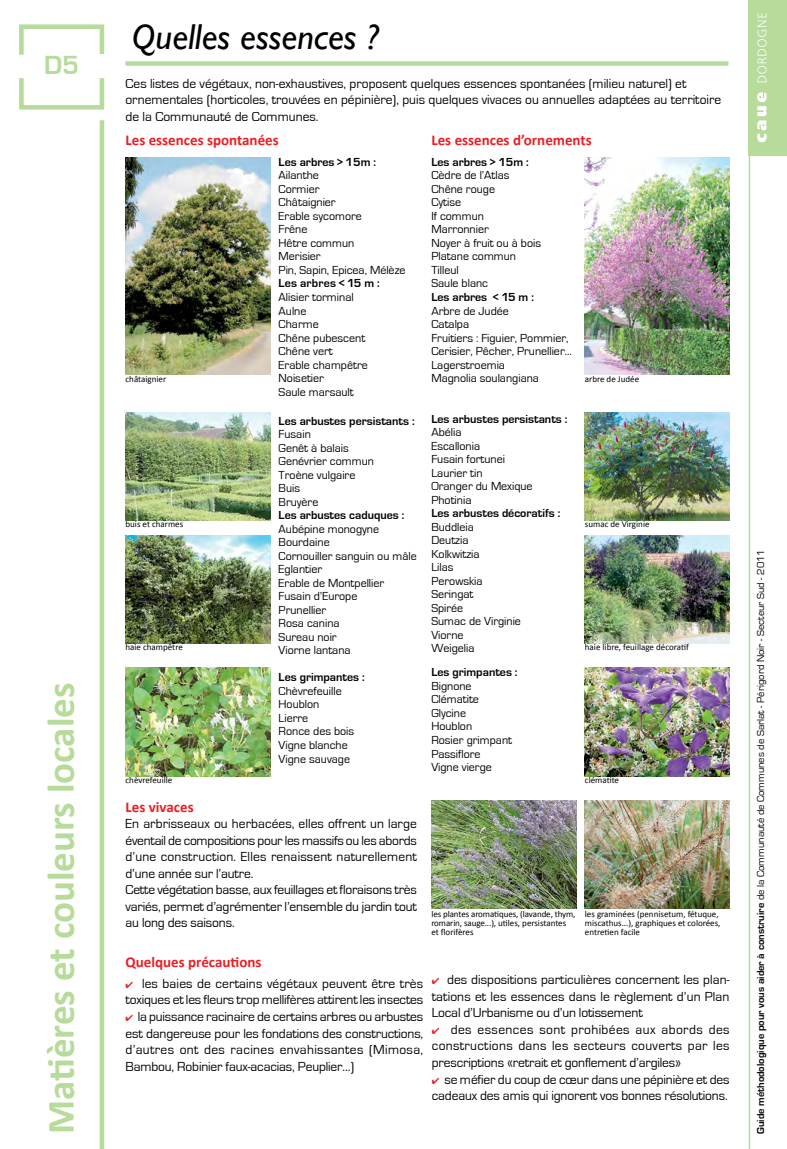
<style>
.page{position:relative;width:787px;height:1149px;background:#fff}
.page>*{position:absolute;margin:0;border:0;box-sizing:border-box;transform-origin:0 0}
.t1{font:700 39px "Calibri";color:#b7db9b}
.t2{font:italic 36px "Gill Sans";color:#000}
.t3{font:700 27px "Eurostile";color:#b7db9b}
.t4{font:700 15px "Calibri";color:#ed1d24}
.t5{font:13.5px/16.5px "Eurostile";letter-spacing:-.01em;color:#000}
.t6{font:12px/13.5px "Eurostile";color:#000}
.t7{font:700 12px "Eurostile";color:#000}
.t8{font:700 12px "Eurostile";letter-spacing:.02em;color:#000}
.t9{font:10.5px "Eurostile";color:#000}
.t10{font:9px/9px "Calibri";color:#000}
.s1{color:#ed1d24}
.s2{font-weight:700}
</style>
<div class="page">
<hr style="left:100px;top:120px;width:4px;height:1028px;background:#b7db9b">
<div style="left:19px;top:76px;width:85px;height:33px;border:4px solid #b7db9b"></div>
<svg style="left:19px;top:24px;width:86px;height:31px"></svg>
<div style="left:125px;top:61px;width:603px;height:5px;background:#b7db9b"></div>
<img style="left:585px;top:412px;width:144px;height:108px">
<img style="left:125px;top:667px;width:145px;height:109px">
<img style="left:585px;top:667px;width:144px;height:109px">
<img style="left:585px;top:535px;width:144px;height:108px">
<img style="left:125px;top:158px;width:145px;height:217px">
<img style="left:585px;top:158px;width:144px;height:217px">
<img style="left:125px;top:535px;width:145px;height:108px">
<img style="left:125px;top:412px;width:145px;height:108px">
<img style="left:585px;top:800px;width:144px;height:108px">
<img style="left:431px;top:800px;width:145px;height:108px">
<hr style="left:748px;top:0;width:2px;height:1148px;background:#b7db9b">
<svg style="left:750px;top:0;width:37px;height:156px;background:#bcdda2"></svg>
<h3 class="t3" style="left:44px;top:51px;width:37px">D5</h3>
<h1 class="t1" style="left:36px;top:1133px;width:453px;rotate:-90deg">Matières et couleurs locales</h1>
<h2 class="t2" style="left:132px;top:17px;width:249px">Quelles essences ?</h2>
<p class="t5" style="left:125px;top:75px;width:597px">Ces listes de végétaux, non-exhaustives, proposent quelques essences spontanées (milieu naturel) et ornementales (horticoles, trouvées en pépinière), puis quelques vivaces ou annuelles adaptées au territoire de la Communauté de Communes.</p>
<p class="t4" style="left:125px;top:131px;width:155px">Les essences spontanées</p>
<p class="t4" style="left:431px;top:131px;width:162px">Les essences d’ornements</p>
<p class="t10" style="left:125px;top:374px;width:42px">châtaignier</p>
<p class="t10" style="left:125px;top:520px;width:59px">buis et charmes</p>
<p class="t10" style="left:125px;top:642px;width:59px">haie champêtre</p>
<p class="t7" style="left:279px;top:155px;width:99px">Les arbres &gt; 15m :</p>
<p class="t6" style="left:279px;top:169px;width:128px">Ailanthe<br>Cormier<br>Châtaignier<br>Erable sycomore<br>Frêne<br>Hêtre commun<br>Merisier<br>Pin, Sapin, Epicea, Mélèze</p>
<p class="t8" style="left:279px;top:277px;width:103px">Les arbres &lt; 15 m :</p>
<p class="t6" style="left:279px;top:290px;width:91px">Alisier torminal<br>Aulne<br>Charme<br>Chêne pubescent<br>Chêne vert<br>Erable champêtre<br>Noisetier<br>Saule marsault</p>
<p class="t7" style="left:279px;top:414px;width:137px">Les arbustes persistants :</p>
<p class="t6" style="left:279px;top:427px;width:97px">Fusain<br>Genêt à balais<br>Genévrier commun<br>Troène vulgaire<br>Buis<br>Bruyère</p>
<p class="t7" style="left:279px;top:508px;width:127px">Les arbustes caduques :</p>
<p class="t6" style="left:279px;top:522px;width:140px">Aubépine monogyne<br>Bourdaine<br>Cornouiller sanguin ou mâle<br>Eglantier<br>Erable de Montpellier<br>Fusain d’Europe<br>Prunellier<br>Rosa canina<br>Sureau noir<br>Viorne lantana</p>
<p class="t7" style="left:279px;top:670px;width:88px">Les grimpantes :</p>
<p class="t6" style="left:279px;top:684px;width:77px">Chèvrefeuille<br>Houblon<br>Lierre<br>Ronce des bois<br>Vigne blanche<br>Vigne sauvage</p>
<p class="t7" style="left:431px;top:155px;width:99px">Les arbres &gt; 15m :</p>
<p class="t6" style="left:431px;top:169px;width:111px">Cèdre de l’Atlas<br>Chêne rouge<br>Cytise<br>If commun<br>Marronnier<br>Noyer à fruit ou à bois<br>Platane commun<br>Tilleul<br>Saule blanc</p>
<p class="t7" style="left:431px;top:290px;width:104px">Les arbres &lt; 15 m :</p>
<p class="t6" style="left:431px;top:304px;width:142px">Arbre de Judée<br>Catalpa<br>Fruitiers : Figuier, Pommier,<br>Cerisier, Pêcher, Prunellier...<br>Lagerstroemia<br>Magnolia soulangiana</p>
<p class="t7" style="left:431px;top:412px;width:137px">Les arbustes persistants :</p>
<p class="t6" style="left:431px;top:425px;width:103px">Abélia<br>Escallonia<br>Fusain fortunei<br>Laurier tin<br>Oranger du Mexique<br>Photinia</p>
<p class="t7" style="left:431px;top:506px;width:130px">Les arbustes décoratifs :</p>
<p class="t6" style="left:431px;top:520px;width:91px">Buddleia<br>Deutzia<br>Kolkwitzia<br>Lilas<br>Perowskia<br>Seringat<br>Spirée<br>Sumac de Virginie<br>Viorne<br>Weigelia</p>
<p class="t7" style="left:431px;top:665px;width:88px">Les grimpantes :</p>
<p class="t6" style="left:431px;top:679px;width:82px">Bignone<br>Clématite<br>Glycine<br>Houblon<br>Rosier grimpant<br>Passiflore<br>Vigne vierge</p>
<p class="t10" style="left:585px;top:374px;width:56px">arbre de Judée</p>
<p class="t10" style="left:585px;top:520px;width:66px">sumac de Virginie</p>
<p class="t10" style="left:585px;top:642px;width:105px">haie libre, feuillage décoratif</p>
<p class="t10" style="left:125px;top:775px;width:48px">chèvrefeuille</p>
<p class="t10" style="left:585px;top:775px;width:36px">clématite</p>
<p class="t4" style="left:125px;top:796px;width:70px">Les vivaces</p>
<p class="t5" style="left:125px;top:815px;width:293px">En arbrisseaux ou herbacées, elles offrent un large éventail de compositions pour les massifs ou les abords d’une construction. Elles renaissent naturellement d’une année sur l’autre.<br>Cette végétation basse, aux feuillages et floraisons très variés, permet d’agrémenter l’ensemble du jardin tout au long des saisons.</p>
<p class="t4" style="left:125px;top:952px;width:137px">Quelques précautions</p>
<p class="t5" style="left:125px;top:975px;width:299px"><span class="s1">✔</span> les baies de certains végétaux peuvent être très toxiques et les fleurs trop mellifères attirent les insectes</p>
<p class="t5" style="left:125px;top:1008px;width:299px;text-align:justify"><span class="s1">✔</span> la puissance racinaire de certains arbres ou arbustes est dangereuse pour les fondations des constructions, d’autres ont des racines envahissantes (Mimosa, Bambou, Robinier faux-acacias, Peuplier…)</p>
<p class="t10" style="left:431px;top:909px;width:146px">les plantes aromatiques, (lavande, thym, romarin, sauge...), utiles, persistantes et florifères</p>
<p class="t10" style="left:585px;top:908px;width:137px">les graminées (pennisetum, fétuque, miscathus...), graphiques et colorées, entretien facile</p>
<p class="t5" style="left:432px;top:971px;width:299px;text-align:justify"><span class="s1">✔</span> des dispositions particulières concernent les plan&shy;tations et les essences dans le règlement d’un Plan Local d’Urbanisme ou d’un lotissement</p>
<p class="t5" style="left:432px;top:1021px;width:299px;text-align:justify"><span class="s1">✔</span> des essences sont prohibées aux abords des constructions dans les secteurs couverts par les prescriptions «retrait et gonflement d’argiles»</p>
<p class="t5" style="left:432px;top:1070px;width:299px"><span class="s1">✔</span> se méfier du coup de cœur dans une pépinière et des cadeaux des amis qui ignorent vos bonnes résolutions.</p>
<p class="t9" style="left:755px;top:1133px;width:586px;rotate:-90deg"><span class="s2">Guide méthodologique pour vous aider à construire</span> de la Communauté de Communes de Sarlat - Périgord Noir - Secteur Sud - 2011</p>
</div>
